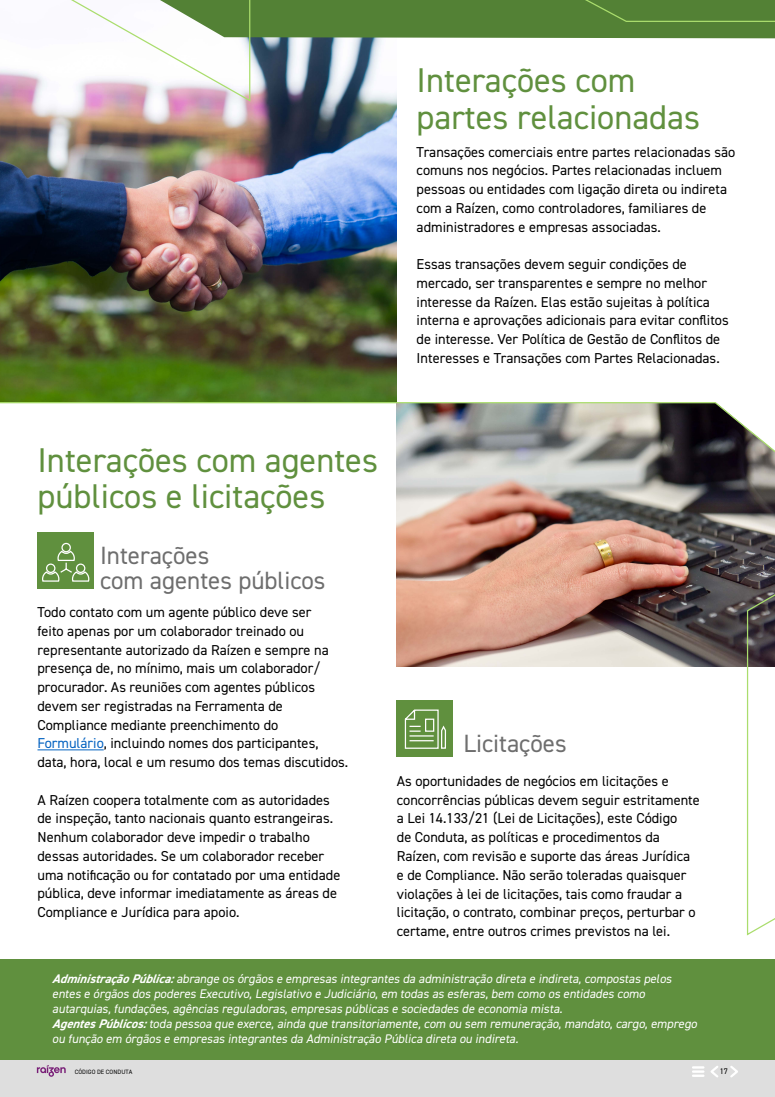
<style>
.page{position:relative;width:775px;height:1097px;background:#fff}
.page>*{position:absolute;margin:0;border:0;box-sizing:border-box;transform-origin:0 0}
.t1{font:34.38px/36.2px "DIN2014";color:#60903e}
.t2{font:25px/25px "DIN2014";color:#6e6e6e}
.t3{font:14.38px/18.8px "DIN2014";color:#000}
.t4{font:italic 12.5px/15px "DIN2014";color:#fff}
.t5{font:8.12px "DIN2014";color:#000}
.t6{font:6.25px "DIN2014";letter-spacing:.01em;color:#000}
.s1{color:#0563c1}
.s2{font-weight:700}
</style>
<div class="page">
<div style="left:0;top:1059px;width:775px;height:37px;background:#dedede"></div>
<svg style="left:37px;top:1065px;width:29px;height:11px"></svg>
<img style="left:397px;top:459px;width:378px;height:207px">
<img style="left:0;top:103px;width:397px;height:298px">
<div style="left:38px;top:532px;width:56px;height:57px;background:#60903e"></div>
<div style="left:397px;top:700px;width:56px;height:56px;background:#60903e"></div>
<svg style="left:42px;top:542px;width:48px;height:40px"></svg>
<hr style="left:38px;top:749px;width:66px;height:1px;background:#0563c1">
<svg style="left:404px;top:709px;width:42px;height:40px"></svg>
<svg style="left:746px;top:563px;width:29px;height:373px"></svg>
<svg style="left:0;top:401px;width:775px;height:58px"></svg>
<svg style="left:0;top:0;width:775px;height:103px"></svg>
<div style="left:1px;top:959px;width:774px;height:100px;background:#60903e"></div>
<svg style="left:692px;top:1066px;width:13px;height:11px"></svg>
<svg style="left:710px;top:1066px;width:8px;height:12px"></svg>
<svg style="left:730px;top:1066px;width:8px;height:12px"></svg>
<h1 class="t1" style="left:417px;top:62px;width:285px">Interações com partes relacionadas</h1>
<p class="t3" style="left:417px;top:142px;width:320px">Transações comerciais entre partes relacionadas são comuns nos negócios. Partes relacionadas incluem pessoas ou entidades com ligação direta ou indireta com a Raízen, como controladores, familiares de administradores e empresas associadas.</p>
<p class="t3" style="left:417px;top:254px;width:314px">Essas transações devem seguir condições de mercado, ser transparentes e sempre no melhor interesse da Raízen. Elas estão sujeitas à política interna e aprovações adicionais para evitar conflitos de interesse. Ver Política de Gestão de Conflitos de Interesses e Transações com Partes Relacionadas.</p>
<h1 class="t1" style="left:38px;top:441px;width:342px">Interações com agentes públicos e licitações</h1>
<h2 class="t2" style="left:100px;top:542px;width:227px">Interações<br>com agentes públicos</h2>
<p class="t3" style="left:38px;top:602px;width:312px">Todo contato com um agente público deve ser<br>feito apenas por um colaborador treinado ou representante autorizado da Raízen e sempre na presença de, no mínimo, mais um colaborador/ procurador. As reuniões com agentes públicos devem ser registradas na Ferramenta de Compliance mediante preenchimento do <span class="s1">Formulário</span>, incluindo nomes dos participantes, data, hora, local e um resumo dos temas discutidos.</p>
<p class="t3" style="left:38px;top:790px;width:304px">A Raízen coopera totalmente com as autoridades de inspeção, tanto nacionais quanto estrangeiras.<br>Nenhum colaborador deve impedir o trabalho dessas autoridades. Se um colaborador receber uma notificação ou for contatado por uma entidade pública, deve informar imediatamente as áreas de Compliance e Jurídica para apoio.</p>
<h2 class="t2" style="left:464px;top:729px;width:105px">Licitações</h2>
<p class="t3" style="left:397px;top:771px;width:304px">As oportunidades de negócios em licitações e concorrências públicas devem seguir estritamente a Lei 14.133/21 (Lei de Licitações), este Código<br>de Conduta, as políticas e procedimentos da Raízen, com revisão e suporte das áreas Jurídica e de Compliance. Não serão toleradas quaisquer violações à lei de licitações, tais como fraudar a licitação, o contrato, combinar preços, perturbar o certame, entre outros crimes previstos na lei.</p>
<p class="t4" style="left:52px;top:970px;width:649px"><span class="s2">Administração Pública:</span>abrange os órgãos e empresas integrantes da administração direta e indireta,compostas pelos entes e órgãos dos poderes Executivo,Legislativo e Judiciário,em todas as esferas,bem como os entidades como autarquias,fundações,agências reguladoras,empresas públicas e sociedades de economia mista.<br><span class="s2">Agentes Públicos:</span>toda pessoa que exerce,ainda que transitoriamente,com ou sem remuneração,mandato,cargo,emprego ou função em órgãos e empresas integrantes da Administração Pública direta ou indireta.</p>
<p class="t6" style="left:75px;top:1067px;width:59px">CÓDIGO DE CONDUTA</p>
<p class="t5" style="left:720px;top:1065px;width:10px">17</p>
</div>
